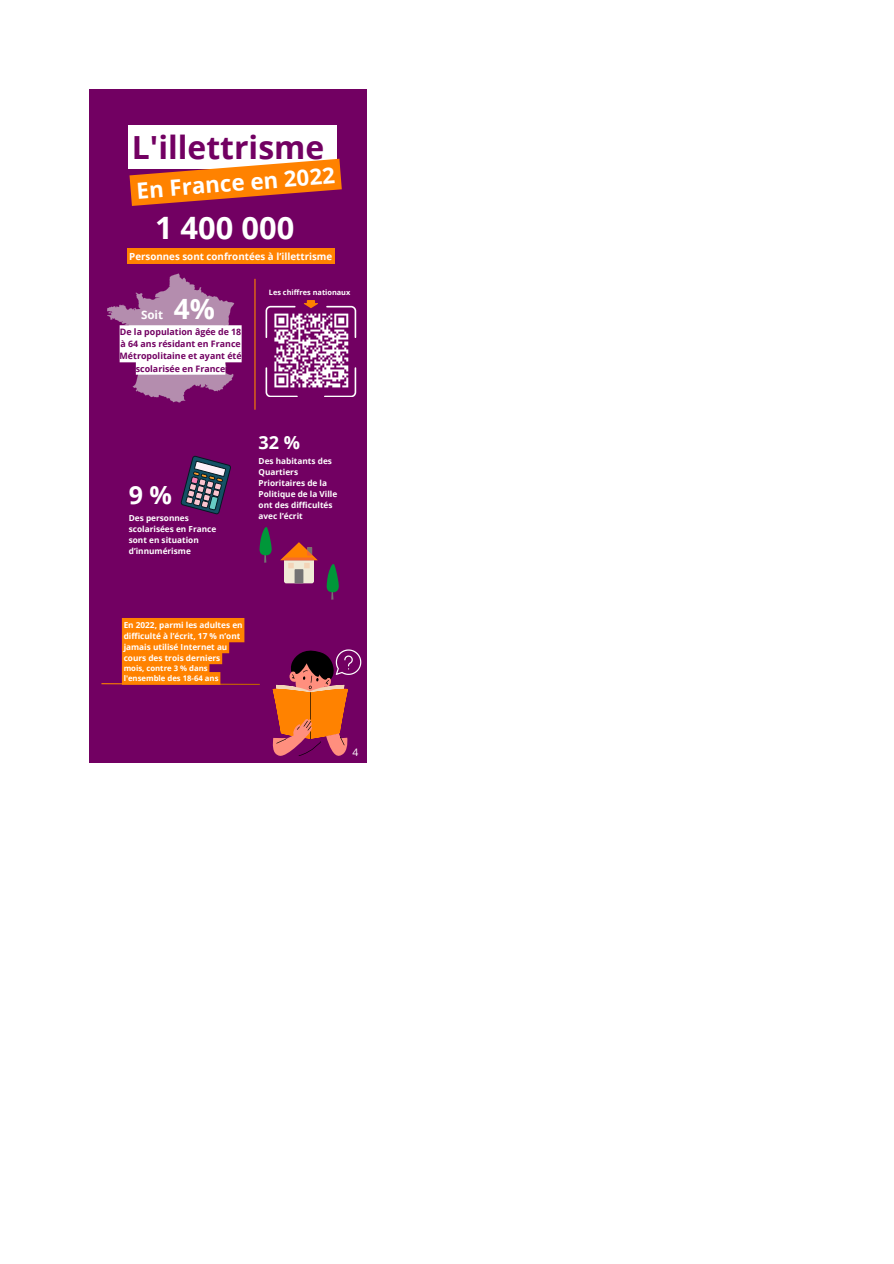
<style>
.page{position:relative;width:894px;height:1264px;background:#fff}
.page>*{position:absolute;margin:0;border:0;box-sizing:border-box;transform-origin:0 0}
.t1{font:700 31.8px "Open Sans";color:#720062}
.t2{font:700 30.75px "Open Sans";color:#fff}
.t3{font:700 27.9px "Open Sans";color:#fff}
.t4{font:700 25.05px "Open Sans";color:#fff}
.t5{font:700 22.35px "Open Sans";color:#fff}
.t6{font:700 18px "Open Sans";color:#fff}
.t7{font:700 11.7px "Open Sans";color:#fff}
.t8{font:10.35px "Open Sans";color:#fff}
.t9{font:700 9.75px "Open Sans";color:#fff}
.t10{font:700 8.85px/12.3px "Open Sans";color:#720062;text-align:center}
.t11{font:700 8.25px/10.9px "Open Sans";color:#fff}
.t12{font:700 7.65px/10.4px "Open Sans";color:#fff}
.t13{font:700 7.35px "Open Sans";color:#fff}
</style>
<div class="page">
<div style="left:89px;top:89px;width:278px;height:673px;background:#720062"></div>
<hr style="left:254px;top:279px;width:1px;height:130px;background:#ff8200">
<svg style="left:272px;top:649px;width:89px;height:107px"></svg>
<svg style="left:280px;top:542px;width:38px;height:41px"></svg>
<svg style="left:259px;top:527px;width:12px;height:35px"></svg>
<svg style="left:326px;top:564px;width:12px;height:35px"></svg>
<svg style="left:265px;top:300px;width:91px;height:97px"></svg>
<svg style="left:180px;top:456px;width:51px;height:58px"></svg>
<div style="left:128px;top:125px;width:209px;height:43px;background:#fff"></div>
<svg style="left:129px;top:159px;width:213px;height:47px"></svg>
<div style="left:127px;top:248px;width:207px;height:16px;background:#ff8200"></div>
<svg style="left:107px;top:273px;width:134px;height:130px"></svg>
<svg style="left:101px;top:618px;width:159px;height:67px"></svg>
<h1 class="t1" style="left:132px;top:125px;width:194px">L'illettrisme</h1>
<h4 class="t5" style="left:135px;top:176px;width:200px;rotate:-5deg">En France en 2022</h4>
<h1 class="t2" style="left:155px;top:206px;width:141px">1 400 000</h1>
<p class="t9" style="left:129px;top:249px;width:204px">Personnes sont confrontées à l’illettrisme</p>
<p class="t7" style="left:141px;top:306px;width:24px">Soit</p>
<h2 class="t3" style="left:174px;top:289px;width:43px">4%</h2>
<h6 class="t10" style="left:120px;top:325px;width:123px">De la population âgée de 18 à 64 ans résidant en France<br>Métropolitaine et ayant été scolarisée en France</h6>
<p class="t13" style="left:269px;top:287px;width:83px">Les chiffres nationaux</p>
<p class="t4" style="left:129px;top:477px;width:45px">9 %</p>
<h5 class="t11" style="left:129px;top:512px;width:89px">Des personnes scolarisées en France sont en situation d’innumérisme</h5>
<p class="t6" style="left:258px;top:429px;width:43px">32 %</p>
<p class="t11" style="left:258px;top:455px;width:80px">Des habitants des<br>Quartiers<br>Prioritaires de la<br>Politique de la Ville ont des difficultés avec l’écrit</p>
<p class="t11" style="left:124px;top:619px;width:120px">En 2022, parmi les adultes en difficulté à l’écrit, 17 % n’ont jamais utilisé Internet au cours des trois derniers</p>
<p class="t12" style="left:124px;top:663px;width:96px">mois, contre 3 % dans l'ensemble des 18-64 ans</p>
<h3 class="t8" style="left:352px;top:745px;width:7px">4</h3>
</div>
